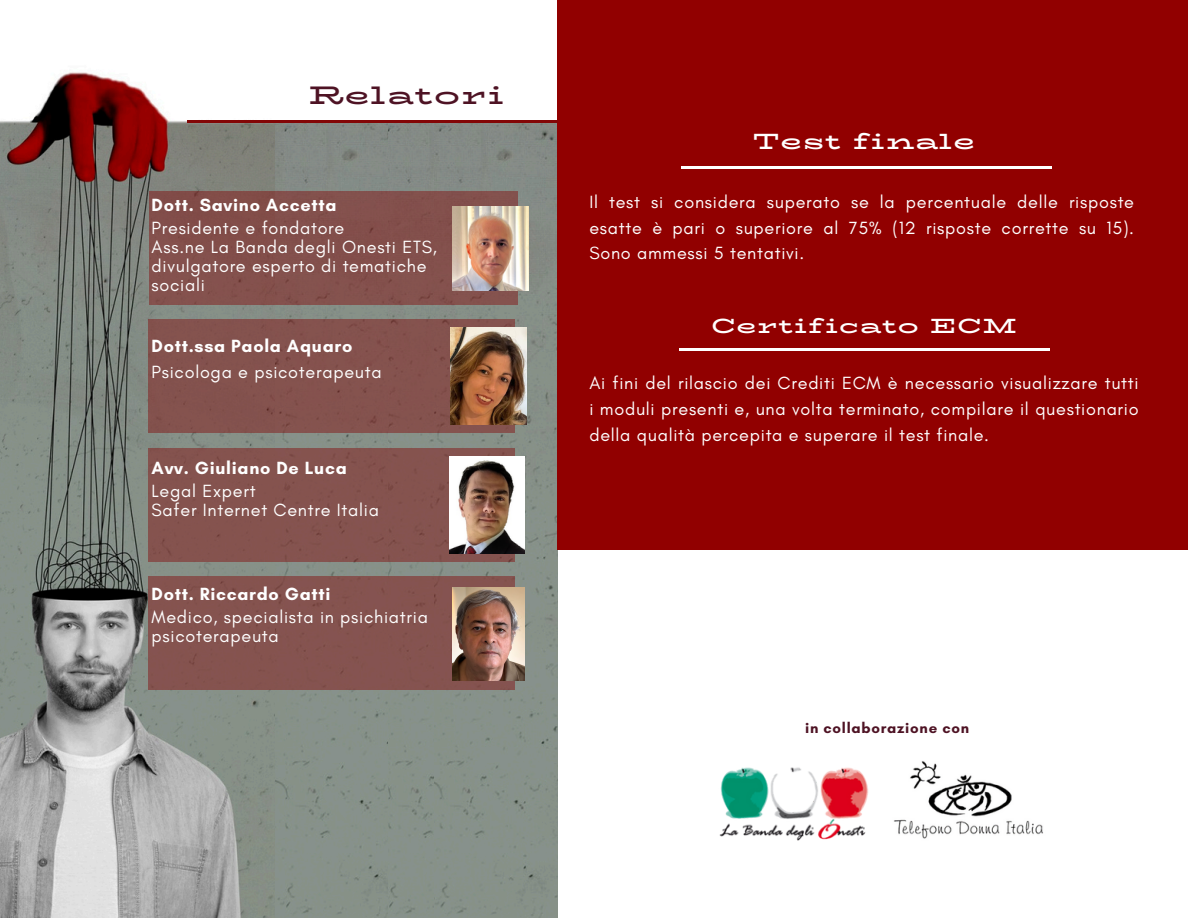
<style>
.page{position:relative;width:1188px;height:918px;background:#fff}
.page>*{position:absolute;margin:0;border:0;box-sizing:border-box;transform-origin:0 0}
.t1{font:700 25.5px "Bio Rhyme Expanded";letter-spacing:.05em;color:#4e1324}
.t2{font:700 22.05px "Bio Rhyme Expanded";letter-spacing:.05em;color:#fff}
.t3{font:700 20.55px "Bio Rhyme Expanded";letter-spacing:.05em;color:#fff}
.t4{font:18px/25.8px "Glacial Indifference";letter-spacing:.04em;color:#fff}
.t5{font:700 18px/22.5px "Glacial Indifference";letter-spacing:.04em;color:#fff}
.t6{font:700 15px "Glacial Indifference";letter-spacing:.05em;color:#4e1324}
.s1{font-weight:700}
.s2{font-weight:400}
</style>
<div class="page">
<img style="left:0;top:72px;width:276px;height:846px">
<img style="left:387px;top:122px;width:48px;height:796px">
<img style="left:435px;top:122px;width:122px;height:796px">
<div style="left:557px;top:0;width:631px;height:550px;background:#910000"></div>
<hr style="left:679px;top:348px;width:371px;height:2px;background:#fff">
<hr style="left:682px;top:167px;width:370px;height:2px;background:#fff">
<img style="left:719px;top:767px;width:149px;height:74px">
<img style="left:894px;top:761px;width:149px;height:78px">
<img style="left:276px;top:122px;width:111px;height:796px">
<div style="left:149px;top:191px;width:369px;height:114px;background:#83504c"></div>
<img style="left:452px;top:207px;width:77px;height:83px">
<div style="left:149px;top:319px;width:366px;height:114px;background:#84524e"></div>
<div style="left:149px;top:448px;width:366px;height:114px;background:#85534e"></div>
<img style="left:449px;top:457px;width:76px;height:96px">
<div style="left:149px;top:576px;width:366px;height:114px;background:#85534f"></div>
<img style="left:452px;top:588px;width:72px;height:93px">
<img style="left:450px;top:328px;width:77px;height:97px">
<hr style="left:188px;top:120px;width:370px;height:2px;background:#830606">
<p class="t1" style="left:309px;top:75px;width:196px">Relatori</p>
<p class="t4" style="left:152px;top:194px;width:194px;line-height:22.5px"><span class="s1">Dott. Savino Accetta<br></span>Presidente e fondatore</p>
<p class="t4" style="left:152px;top:237px;width:287px;line-height:19.2px">Ass.ne La Banda degli Onesti ETS, divulgatore esperto di tematiche sociali</p>
<p class="t4" style="left:152px;top:333px;width:232px"><span class="s1">Dott.ssa Paola Aquaro<br></span>Psicologa e psicoterapeuta</p>
<p class="t5" style="left:152px;top:457px;width:197px">Avv. Giuliano De Luca<br><span class="s2">Legal Expert</span></p>
<p class="t4" style="left:152px;top:497px;width:229px">Safer Internet Centre Italia</p>
<p class="t4" style="left:152px;top:583px;width:278px;line-height:22.5px"><span class="s1">Dott. Riccardo Gatti<br></span>Medico, specialista in psichiatria</p>
<p class="t4" style="left:152px;top:623px;width:129px">psicoterapeuta</p>
<h1 class="t2" style="left:753px;top:124px;width:223px">Test finale</h1>
<p class="t4" style="left:589px;top:188px;width:546px;text-align:justify">Il test si considera superato se la percentuale delle risposte esatte è pari o superiore al 75% (12 risposte corrette su 15).<br>Sono ammessi 5 tentativi.</p>
<p class="t3" style="left:711px;top:310px;width:307px">Certificato ECM</p>
<p class="t4" style="left:589px;top:370px;width:551px;text-align:justify">Ai fini del rilascio dei Crediti ECM è necessario visualizzare tutti i moduli presenti e, una volta terminato, compilare il questionario della qualità percepita e superare il test finale.</p>
<p class="t6" style="left:805px;top:718px;width:166px">in collaborazione con</p>
</div>
